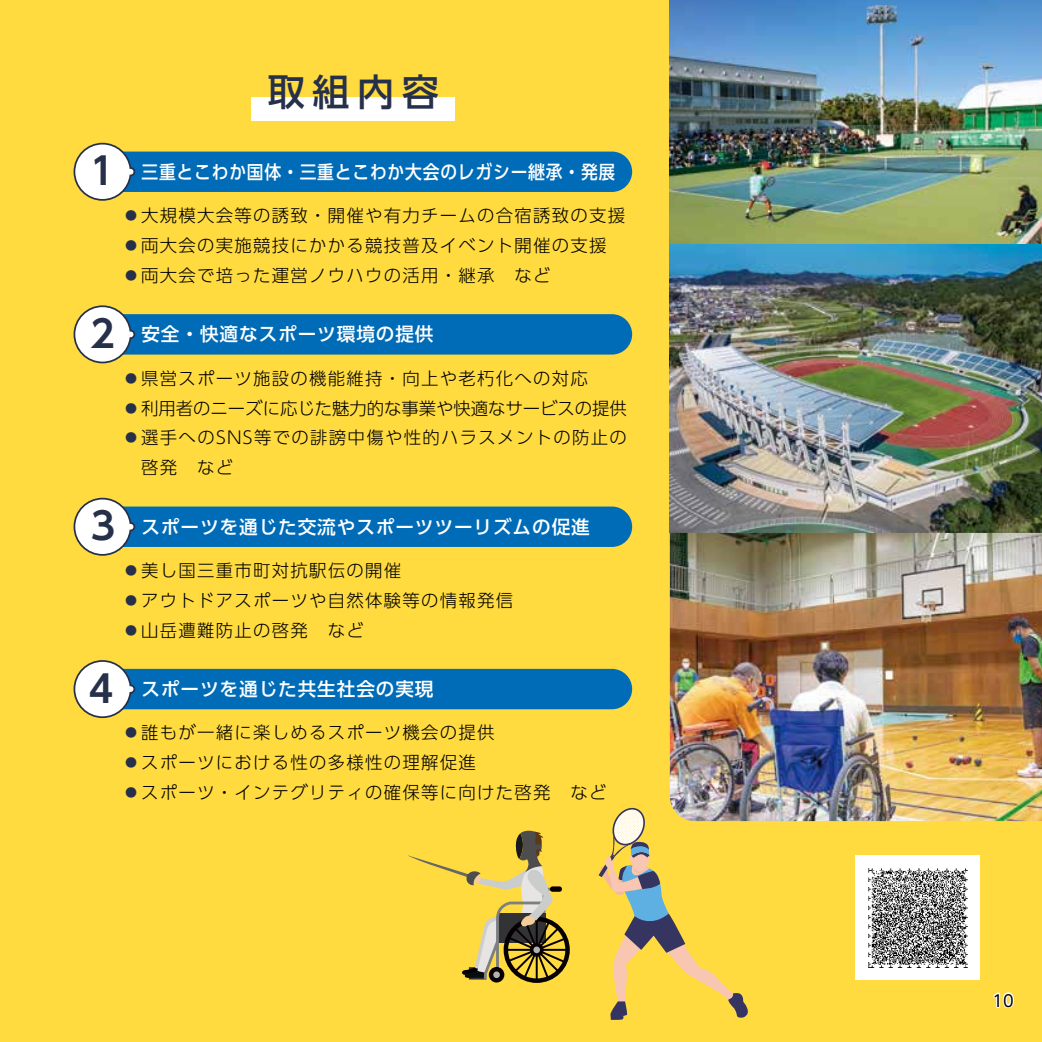
<style>
.page{position:relative;width:1042px;height:1042px;background:#ffdb3f}
.page>*{position:absolute;margin:0;border:0;box-sizing:border-box;transform-origin:0 0}
.t1{font:500 37.27px "UD Shin Go Pro";color:#26304a}
.t2{font:500 18.55px "UD Shin Go Pro";letter-spacing:.05em;color:#fff}
.t3{font:500 18.55px "UD Shin Go Pro";letter-spacing:.05em;color:#fff;scale:.9 1}
.t4{font:300 17.32px/29.8px "UD Shin Go Pro";letter-spacing:.075em;color:#000}
.t5{font:300 17.32px "UD Shin Go Pro";color:#000}
.t6{font:16.1px "UD Shin Go Pro";color:#000}
.s1{font-family:"UD Shin Go Pro De";font-weight:700;font-size:37.27px;color:#26304a}
.s2{color:#26304a}
</style>
<div class="page">
<img style="left:670px;top:0;width:372px;height:821px">
<svg style="left:598px;top:807px;width:156px;height:213px"></svg>
<svg style="left:407px;top:830px;width:163px;height:153px"></svg>
<div style="left:252px;top:97px;width:203px;height:24px;background:#fff"></div>
<div style="left:92px;top:314px;width:540px;height:40px;background:#006cb8;border-radius:20px"></div>
<svg style="left:73px;top:305px;width:63px;height:59px"></svg>
<div style="left:94px;top:506px;width:538px;height:41px;background:#006cb8;border-radius:20px"></div>
<svg style="left:73px;top:497px;width:63px;height:59px"></svg>
<div style="left:94px;top:669px;width:538px;height:40px;background:#006cb8;border-radius:20px"></div>
<svg style="left:73px;top:660px;width:63px;height:59px"></svg>
<div style="left:91px;top:152px;width:541px;height:40px;background:#006cb8;border-radius:20px"></div>
<svg style="left:73px;top:142px;width:63px;height:59px"></svg>
<div style="left:856px;top:856px;width:124px;height:124px;background:#fff"></div>
<img style="left:868px;top:868px;width:99px;height:99px">
<svg style="left:993px;top:992px;width:21px;height:16px"></svg>
<h1 class="t1" style="left:268px;top:62px;width:173px">取組内容</h1>
<p class="t3" style="left:84px;top:157px;width:592px"><span class="s1">１</span> 三重とこわか国体・三重とこわか大会のレガシー継承・発展</p>
<p class="t4" style="left:123px;top:200px;width:504px"><span class="s2">●</span>大規模大会等の誘致・開催や有力チームの合宿誘致の支援</p>
<p class="t4" style="left:123px;top:230px;width:485px"><span class="s2">●</span>両大会の実施競技にかかる競技普及イベント開催の支援</p>
<p class="t4" style="left:123px;top:260px;width:429px"><span class="s2">●</span>両大会で培った運営ノウハウの活用・継承　など</p>
<p class="t2" style="left:84px;top:319px;width:351px"><span class="s1">２</span> 安全・快適なスポーツ環境の提供</p>
<p class="t4" style="left:123px;top:363px;width:467px"><span class="s2">●</span>県営スポーツ施設の機能維持・向上や老朽化への対応</p>
<p class="t5" style="left:123px;top:394px;width:506px"><span class="s2">●</span>利用者のニーズに応じた魅力的な事業や快適なサービスの提供</p>
<p class="t4" style="left:123px;top:422px;width:506px"><span class="s2">●</span>選手へのSNS等での誹謗中傷や性的ハラスメントの防止の　啓発　など</p>
<p class="t2" style="left:85px;top:512px;width:507px"><span class="s1">３</span> スポーツを通じた交流やスポーツツーリズムの促進</p>
<p class="t4" style="left:123px;top:555px;width:280px"><span class="s2">●</span>美し国三重市町対抗駅伝の開催</p>
<p class="t4" style="left:123px;top:585px;width:392px"><span class="s2">●</span>アウトドアスポーツや自然体験等の情報発信</p>
<p class="t4" style="left:123px;top:614px;width:243px"><span class="s2">●</span>山岳遭難防止の啓発　など</p>
<p class="t2" style="left:83px;top:674px;width:352px"><span class="s1">４</span> スポーツを通じた共生社会の実現</p>
<p class="t4" style="left:123px;top:717px;width:373px"><span class="s2">●</span>誰もが一緒に楽しめるスポーツ機会の提供</p>
<p class="t4" style="left:123px;top:747px;width:355px"><span class="s2">●</span>スポーツにおける性の多様性の理解促進</p>
<p class="t4" style="left:123px;top:777px;width:485px"><span class="s2">●</span>スポーツ・インテグリティの確保等に向けた啓発　など</p>
<p class="t6" style="left:992px;top:987px;width:23px">10</p>
</div>
